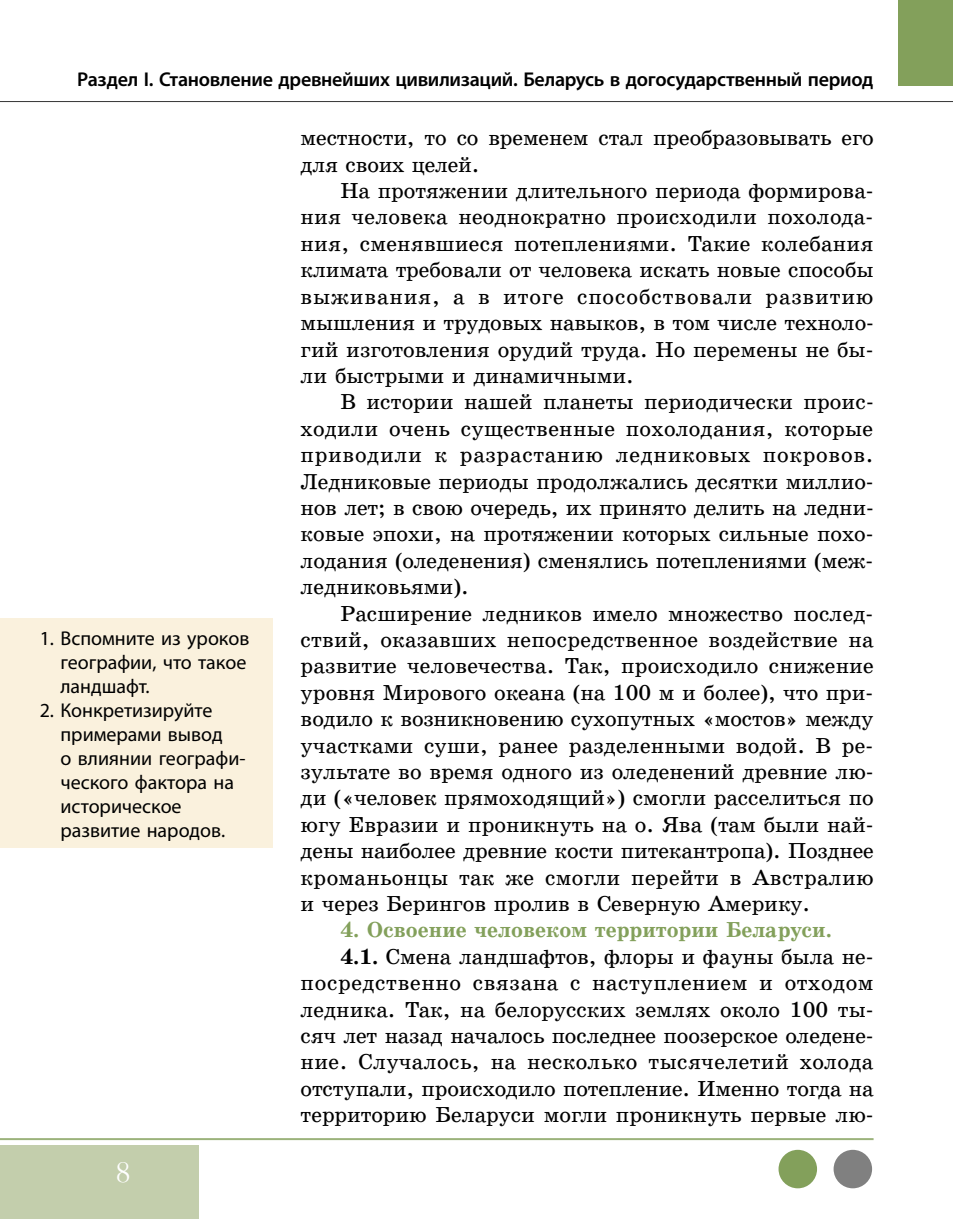
<style>
.page{position:relative;width:953px;height:1219px;background:#fff}
.page>*{position:absolute;margin:0;border:0;box-sizing:border-box;transform-origin:0 0}
.t1{font:32px "Garamond";color:#fff}
.t2{font:22px/26.4px "School Book Web";color:#000;text-align:justify}
.t3{font:22px "School Book Web";letter-spacing:.02em;color:#000}
.t4{font:22px "School Book Web";letter-spacing:.025em;color:#000}
.t5{font:700 22px "School Book Web";color:#83a05b}
.t6{font:20px/24px "Myriad Pro";color:#000}
.t7{font:600 20px "Myriad Pro";letter-spacing:-.015em;color:#000}
.s1{font-weight:700}
</style>
<div class="page">
<hr style="left:0;top:101px;width:952px;height:1px;background:#000">
<hr style="left:0;top:1138px;width:873px;height:2px;background:#83a05b">
<div style="left:898px;top:0;width:54px;height:86px;background:#83a05b"></div>
<div style="left:0;top:1145px;width:198px;height:74px;background:#c3ceac"></div>
<div style="left:778px;top:1150px;width:39px;height:38px;background:#83a05b;border-radius:50%"></div>
<div style="left:833px;top:1150px;width:39px;height:38px;background:#808080;border-radius:50%"></div>
<div style="left:0;top:618px;width:272px;height:91px;background:#faf1dd"></div>
<div style="left:0;top:687px;width:272px;height:161px;background:#faf1dd"></div>
<p class="t7" style="left:77px;top:67px;width:797px">Раздел I. Становление древнейших цивилизаций. Беларусь в догосударственный период</p>
<p class="t6" style="left:60px;top:625px;width:190px;text-indent:-21px">1. Вспомните из уроков географии, что такое ландшафт.</p>
<p class="t6" style="left:60px;top:697px;width:187px;text-indent:-21px">2. Конкретизируйте примерами вывод<br>о влиянии географи&shy;ческого фактора на историческое развитие народов.</p>
<h1 class="t1" style="left:115px;top:1150px;width:17px">8</h1>
<p class="t2" style="left:300px;top:125px;width:574px">местности, то со временем стал преобразовывать его для своих целей.</p>
<p class="t2" style="left:300px;top:178px;width:574px;text-indent:40px">На протяжении длительного периода формирова&shy;ния человека неоднократно происходили похолода&shy;ния, сменявшиеся потеплениями. Такие колебания климата требовали от человека искать новые способы выживания, а в итоге способствовали развитию мышления и трудовых навыков, в том числе техноло&shy;гий изготовления орудий труда. Но перемены не бы&shy;ли быстрыми и динамичными.</p>
<p class="t2" style="left:300px;top:389px;width:574px;text-indent:40px">В истории нашей планеты периодически проис&shy;ходили очень существенные похолодания, которые приводили к разрастанию ледниковых покровов.<br>Ледниковые периоды продолжались десятки миллио&shy;нов лет; в свою очередь, их принято делить на ледни&shy;ковые эпохи, на протяжении которых сильные похо&shy;лодания (оледенения) сменялись потеплениями (меж&shy;ледниковьями).</p>
<p class="t2" style="left:300px;top:600px;width:574px;text-indent:40px">Расширение ледников имело множество послед&shy;ствий, оказавших непосредственное воздействие на развитие человечества. Так, происходило снижение уровня Мирового океана (на 100 м и более), что при&shy;водило к возникновению сухопутных «мостов» между участками суши, ранее разделенными водой. В ре&shy;зультате во время одного из оледенений древние лю&shy;ди («человек прямоходящий») смогли расселиться по югу Евразии и проникнуть на о. Ява (там были най&shy;дены наиболее древние кости питекантропа). Позднее кроманьонцы так же смогли перейти в Австралию и через Берингов пролив в Северную Америку.</p>
<p class="t5" style="left:340px;top:917px;width:493px">4. Освоение человеком территории Беларуси.</p>
<p class="t2" style="left:340px;top:943px;width:534px"><span class="s1">4.1.</span> Смена ландшафтов, флоры и фауны была не-</p>
<p class="t4" style="left:300px;top:970px;width:574px">посредственно связана с наступлением и отходом</p>
<p class="t2" style="left:300px;top:996px;width:574px">ледника. Так, на белорусских землях около 100 ты-</p>
<p class="t2" style="left:300px;top:1023px;width:574px">сяч лет назад началось последнее поозерское оледене-</p>
<p class="t3" style="left:300px;top:1049px;width:574px">ние. Случалось, на несколько тысячелетий холода</p>
<p class="t2" style="left:300px;top:1075px;width:574px">отступали, происходило потепление. Именно тогда на</p>
<p class="t2" style="left:300px;top:1102px;width:574px">территорию Беларуси могли проникнуть первые лю-</p>
</div>
